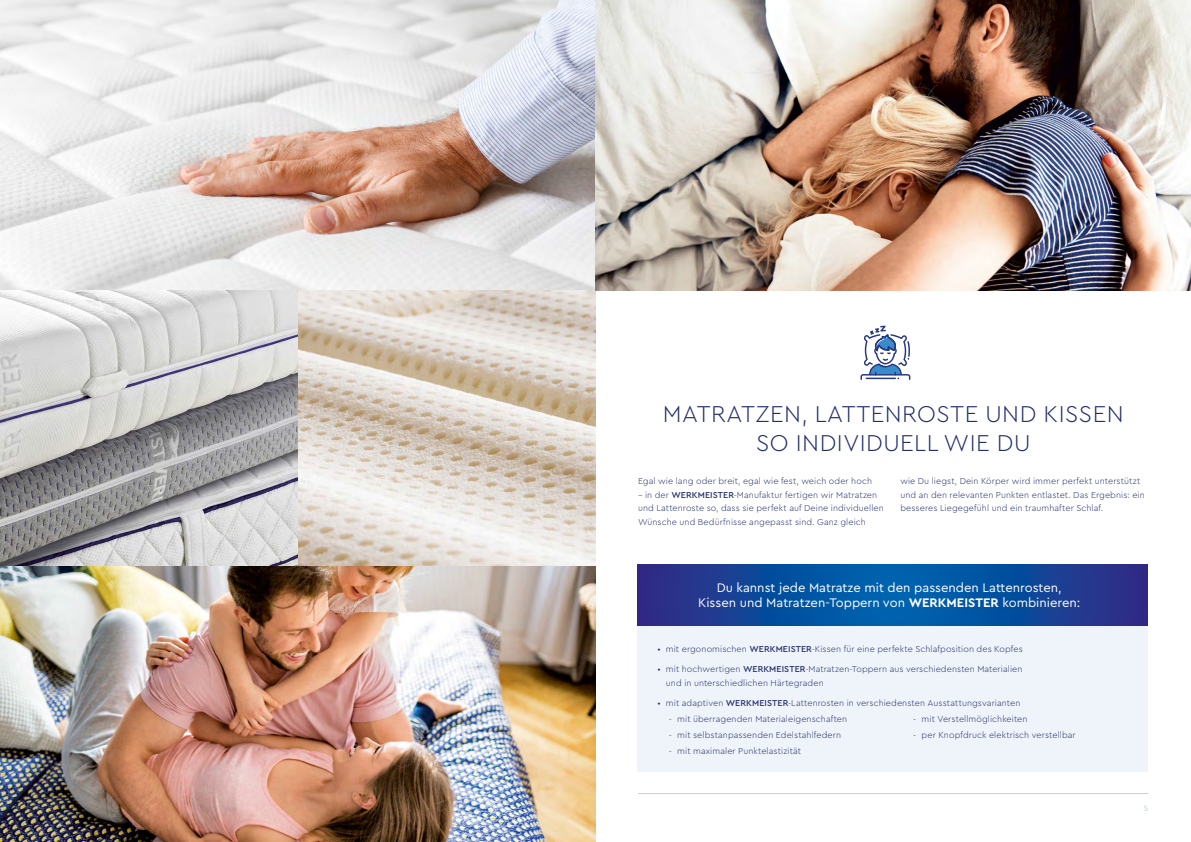
<style>
.page{position:relative;width:1191px;height:842px;background:#fff}
.page>*{position:absolute;margin:0;border:0;box-sizing:border-box;transform-origin:0 0}
.t1{font:300 24px/28.8px "Cera PRO";letter-spacing:.02em;color:#232e6a;text-align:center}
.t2{font:13px/15px "Cera PRO";color:#fff;text-align:center}
.t3{font:300 9px/13.5px "Cera PRO";letter-spacing:.01em;color:#232e6a}
.t4{font:8px "Cera PRO";color:#bdd1e7}
.s1{font-weight:500}
.s2{font-weight:700}
</style>
<div class="page">
<div style="left:637px;top:565px;width:511px;height:206px;background:#eff4fa"></div>
<svg style="left:637px;top:565px;width:511px;height:60px;background:#10489a"></svg>
<img style="left:0;top:0;width:595px;height:291px">
<img style="left:0;top:566px;width:595px;height:276px">
<svg style="left:298px;top:291px;width:297px;height:275px;background:#ddd4c9"></svg>
<img style="left:0;top:291px;width:298px;height:275px">
<hr style="left:638px;top:793px;width:510px;height:1px;background:#bdd1e7">
<img style="left:595px;top:0;width:596px;height:291px">
<svg style="left:860px;top:326px;width:50px;height:54px"></svg>
<h1 class="t1" style="left:663px;top:398px;width:462px">MATRATZEN, LATTENROSTE UND KISSEN<br>SO INDIVIDUELL WIE DU</h1>
<p class="t3" style="left:638px;top:474px;width:235px">Egal wie lang oder breit, egal wie fest, weich oder hoch</p>
<p class="t3" style="left:638px;top:488px;width:247px">– in der <span class="s1">WERKMEISTER</span>-Manufaktur fertigen wir Matratzen und Lattenroste so, dass sie perfekt auf Deine individuellen<br>Wünsche und Bedürfnisse angepasst sind. Ganz gleich</p>
<p class="t3" style="left:900px;top:474px;width:246px">wie Du liegst, Dein Körper wird immer perfekt unterstützt und an den relevanten Punkten entlastet. Das Ergebnis: ein besseres Liegegefühl und ein traumhafter Schlaf.</p>
<h2 class="t2" style="left:698px;top:580px;width:384px">Du kannst jede Matratze mit den passenden Lattenrosten,<br>Kissen und Matratzen-Toppern von <span class="s2">WERKMEISTER</span> kombinieren:</h2>
<p class="t3" style="left:657px;top:642px;width:367px">• mit ergonomischen <span class="s1">WERKMEISTER</span>-Kissen für eine perfekte Schlafposition des Kopfes</p>
<p class="t3" style="left:666px;top:661px;width:358px;line-height:14px;text-indent:-9px">• mit hochwertigen <span class="s1">WERKMEISTER</span>-Matratzen-Toppern aus verschiedensten Materialien und in unterschiedlichen Härtegraden</p>
<p class="t3" style="left:657px;top:695px;width:364px">• mit adaptiven <span class="s1">WERKMEISTER</span>-Lattenrosten in verschiedensten Ausstattungsvarianten</p>
<p class="t3" style="left:669px;top:712px;width:180px">- mit überragenden Materialeigenschaften</p>
<p class="t3" style="left:669px;top:728px;width:174px">- mit selbstanpassenden Edelstahlfedern</p>
<p class="t3" style="left:669px;top:743px;width:134px">- mit maximaler Punktelastizität</p>
<p class="t3" style="left:913px;top:712px;width:116px">- mit Verstellmöglichkeiten</p>
<p class="t3" style="left:913px;top:728px;width:164px">- per Knopfdruck elektrisch verstellbar</p>
<p class="t4" style="left:1144px;top:803px;width:6px">5</p>
</div>
